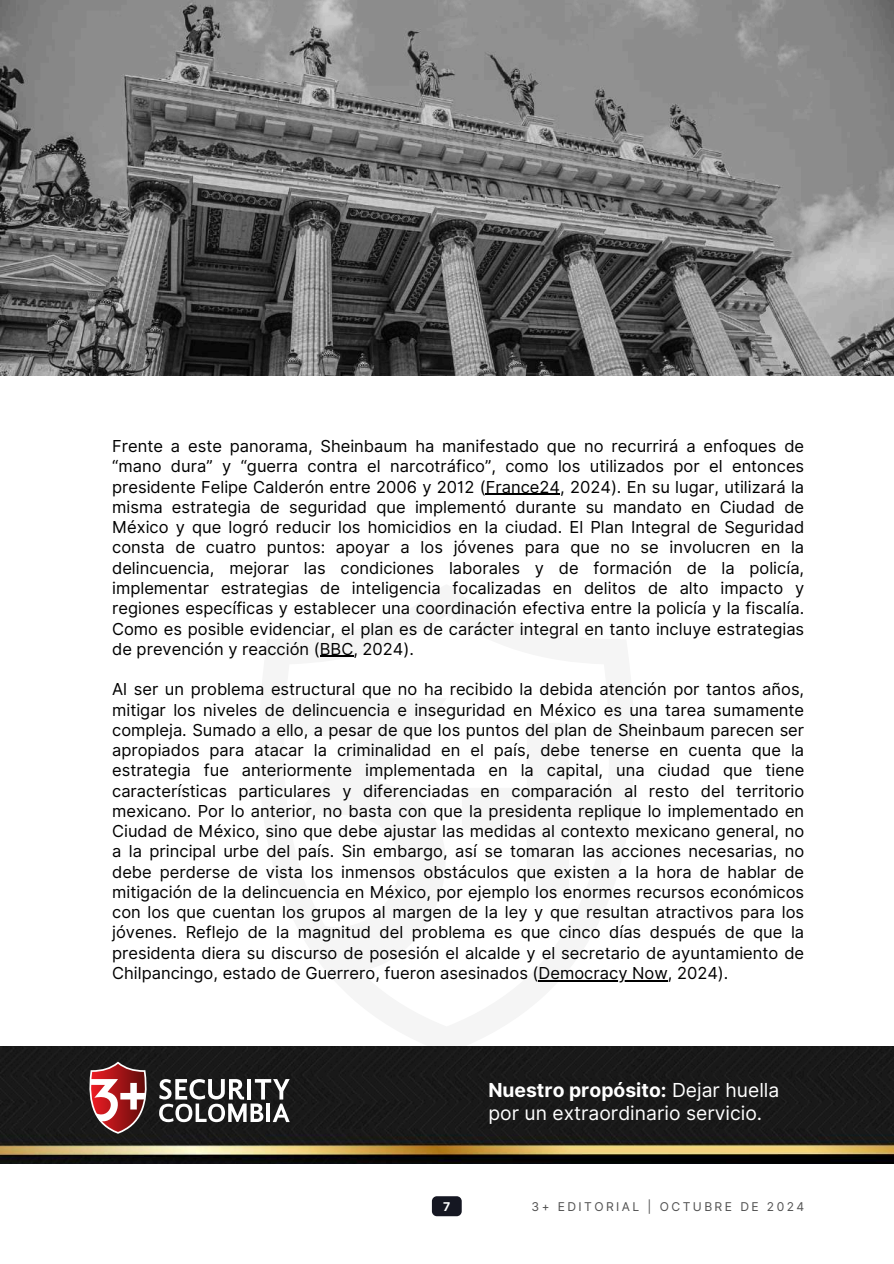
<style>
.page{position:relative;width:894px;height:1264px;background:#fff}
.page>*{position:absolute;margin:0;border:0;box-sizing:border-box;transform-origin:0 0}
.t1{font:19.35px/23.1px "Inter";color:#fff}
.t2{font:16.5px/20.2px "Inter";color:#000;text-align:justify}
.t3{font:12.15px "Inter";letter-spacing:.2em;color:#515151}
.t4{font:700 12.15px "Inter";color:#fff}
.s1{font-weight:700}
</style>
<div class="page">
<hr style="left:485px;top:494px;width:75px;height:1px;background:#000">
<hr style="left:320px;top:656px;width:33px;height:1px;background:#000">
<hr style="left:538px;top:980px;width:129px;height:1px;background:#000">
<img style="left:0;top:0;width:893px;height:376px">
<img style="left:0;top:1046px;width:893px;height:117px">
<svg style="left:159px;top:1079px;width:130px;height:43px"></svg>
<svg style="left:89px;top:1061px;width:59px;height:72px"></svg>
<div style="left:432px;top:1196px;width:29px;height:20px;background:#151722;border-radius:5px"></div>
<p class="t2" style="left:112px;top:436px;width:693px">Frente a este panorama, Sheinbaum ha manifestado que no recurrirá a enfoques de “mano dura” y “guerra contra el narcotráfico”, como los utilizados por el entonces presidente Felipe Calderón entre 2006 y 2012 (France24, 2024). En su lugar, utilizará la misma estrategia de seguridad que implementó durante su mandato en Ciudad de México y que logró reducir los homicidios en la ciudad. El Plan Integral de Seguridad consta de cuatro puntos: apoyar a los jóvenes para que no se involucren en la delincuencia, mejorar las condiciones laborales y de formación de la policía, implementar estrategias de inteligencia focalizadas en delitos de alto impacto y regiones específicas y establecer una coordinación efectiva entre la policía y la fiscalía.<br>Como es posible evidenciar, el plan es de carácter integral en tanto incluye estrategias de prevención y reacción (BBC, 2024).</p>
<p class="t2" style="left:112px;top:679px;width:693px">Al ser un problema estructural que no ha recibido la debida atención por tantos años, mitigar los niveles de delincuencia e inseguridad en México es una tarea sumamente compleja. Sumado a ello, a pesar de que los puntos del plan de Sheinbaum parecen ser apropiados para atacar la criminalidad en el país, debe tenerse en cuenta que la estrategia fue anteriormente implementada en la capital, una ciudad que tiene características particulares y diferenciadas en comparación al resto del territorio mexicano. Por lo anterior, no basta con que la presidenta replique lo implementado en Ciudad de México, sino que debe ajustar las medidas al contexto mexicano general, no a la principal urbe del país. Sin embargo, así se tomaran las acciones necesarias, no debe perderse de vista los inmensos obstáculos que existen a la hora de hablar de mitigación de la delincuencia en México, por ejemplo los enormes recursos económicos con los que cuentan los grupos al margen de la ley y que resultan atractivos para los jóvenes. Reflejo de la magnitud del problema es que cinco días después de que la presidenta diera su discurso de posesión el alcalde y el secretario de ayuntamiento de Chilpancingo, estado de Guerrero, fueron asesinados (Democracy Now, 2024).</p>
<p class="t4" style="left:443px;top:1199px;width:9px">7</p>
<p class="t1" style="left:488px;top:1078px;width:292px"><span class="s1">Nuestro propósito:</span> Dejar huella por un extraordinario servicio.</p>
<p class="t3" style="left:531px;top:1199px;width:274px">3+ EDITORIAL | OCTUBRE DE 2024</p>
</div>
